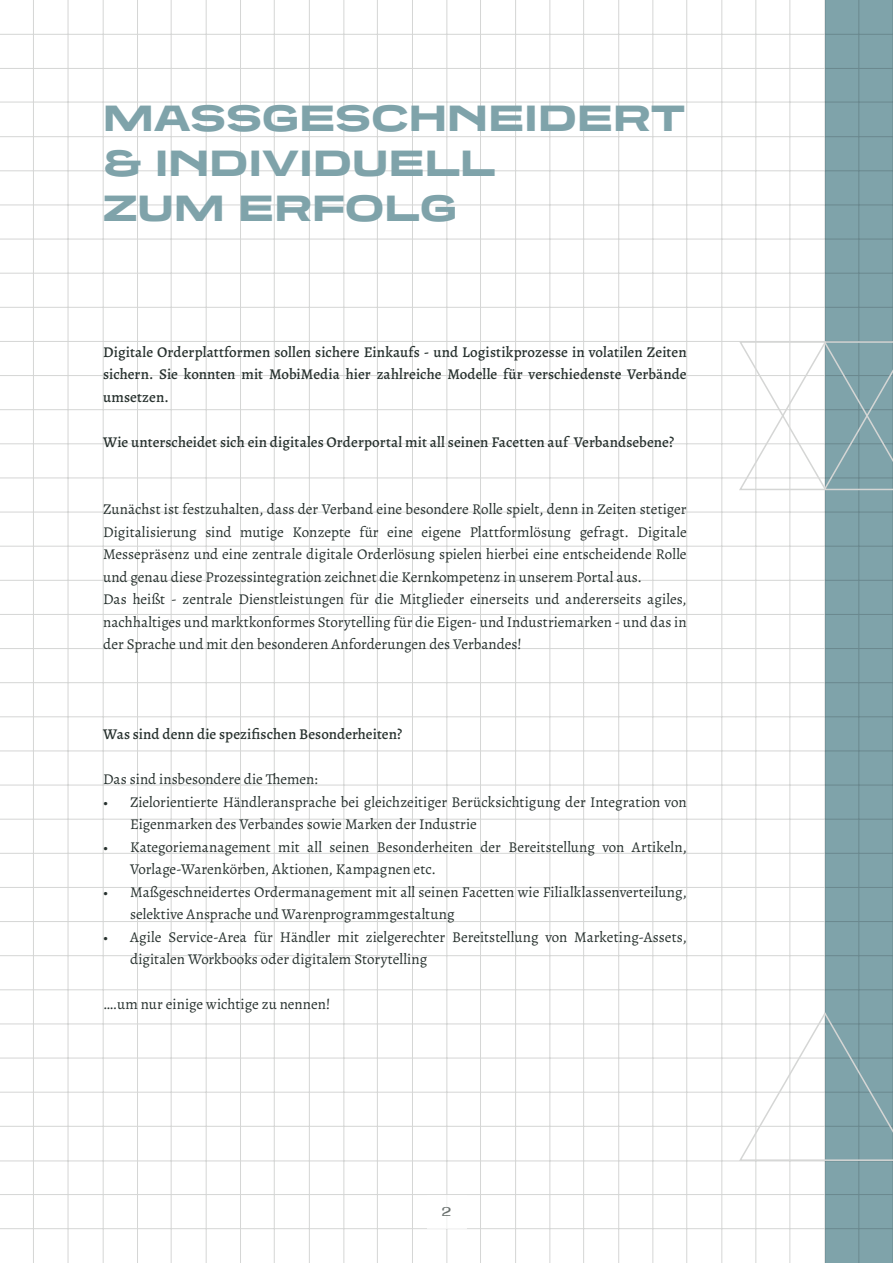
<style>
.page{position:relative;width:893px;height:1263px;background:#fff}
.page>*{position:absolute;margin:0;border:0;box-sizing:border-box;transform-origin:0 0}
.t1{font:37.5px/45px "Tussilago Hv";letter-spacing:.005em;color:#7fa3aa}
.t2{font:15px/22.5px "Alegreya";color:#27312e}
.t3{font:500 15px/22.5px "Alegreya";letter-spacing:.005em;color:#27312e;text-align:justify}
.t4{font:500 expanded 13.5px "Grange";color:#27312e}
</style>
<div class="page">
<hr style="left:0;top:580px;width:893px;height:1px;background:#d5d6d5">
<hr style="left:0;top:205px;width:893px;height:1px;background:#d5d6d5">
<hr style="left:0;top:785px;width:893px;height:1px;background:#d5d6d5">
<hr style="left:0;top:375px;width:893px;height:1px;background:#d5d6d5">
<hr style="left:0;top:955px;width:893px;height:1px;background:#d5d6d5">
<hr style="left:0;top:102px;width:893px;height:1px;background:#d5d6d5">
<hr style="left:0;top:682px;width:893px;height:1px;background:#d5d6d5">
<hr style="left:0;top:307px;width:893px;height:1px;background:#d5d6d5">
<hr style="left:0;top:887px;width:893px;height:1px;background:#d5d6d5">
<hr style="left:0;top:478px;width:893px;height:1px;background:#d5d6d5">
<hr style="left:0;top:1058px;width:893px;height:1px;background:#d5d6d5">
<hr style="left:0;top:1160px;width:893px;height:1px;background:#d5d6d5">
<hr style="left:0;top:34px;width:893px;height:1px;background:#d5d6d5">
<hr style="left:0;top:614px;width:893px;height:1px;background:#d5d6d5">
<hr style="left:0;top:239px;width:893px;height:1px;background:#d5d6d5">
<hr style="left:0;top:819px;width:893px;height:1px;background:#d5d6d5">
<hr style="left:0;top:409px;width:893px;height:1px;background:#d5d6d5">
<hr style="left:0;top:989px;width:893px;height:1px;background:#d5d6d5">
<hr style="left:0;top:136px;width:893px;height:1px;background:#d5d6d5">
<hr style="left:0;top:716px;width:893px;height:1px;background:#d5d6d5">
<hr style="left:0;top:341px;width:893px;height:1px;background:#d5d6d5">
<hr style="left:0;top:921px;width:893px;height:1px;background:#d5d6d5">
<hr style="left:0;top:512px;width:893px;height:1px;background:#d5d6d5">
<hr style="left:0;top:1092px;width:893px;height:1px;background:#d5d6d5">
<hr style="left:0;top:1194px;width:893px;height:1px;background:#d5d6d5">
<hr style="left:0;top:1228px;width:893px;height:1px;background:#d5d6d5">
<hr style="left:0;top:68px;width:893px;height:1px;background:#d5d6d5">
<hr style="left:0;top:648px;width:893px;height:1px;background:#d5d6d5">
<hr style="left:0;top:273px;width:893px;height:1px;background:#d5d6d5">
<hr style="left:0;top:853px;width:893px;height:1px;background:#d5d6d5">
<hr style="left:0;top:443px;width:893px;height:1px;background:#d5d6d5">
<hr style="left:0;top:1024px;width:893px;height:1px;background:#d5d6d5">
<hr style="left:0;top:1126px;width:893px;height:1px;background:#d5d6d5">
<hr style="left:0;top:170px;width:893px;height:1px;background:#d5d6d5">
<hr style="left:0;top:751px;width:893px;height:1px;background:#d5d6d5">
<hr style="left:0;top:546px;width:893px;height:1px;background:#d5d6d5">
<hr style="left:274px;top:0;width:1px;height:1263px;background:#d5d6d5">
<hr style="left:480px;top:0;width:1px;height:1263px;background:#d5d6d5">
<hr style="left:206px;top:0;width:1px;height:1263px;background:#d5d6d5">
<hr style="left:653px;top:0;width:1px;height:1263px;background:#d5d6d5">
<hr style="left:377px;top:0;width:1px;height:1263px;background:#d5d6d5">
<hr style="left:103px;top:0;width:1px;height:1263px;background:#d5d6d5">
<hr style="left:583px;top:0;width:1px;height:1263px;background:#d5d6d5">
<hr style="left:755px;top:0;width:1px;height:1263px;background:#d5d6d5">
<hr style="left:309px;top:0;width:1px;height:1263px;background:#d5d6d5">
<hr style="left:33px;top:0;width:1px;height:1263px;background:#d5d6d5">
<hr style="left:515px;top:0;width:1px;height:1263px;background:#d5d6d5">
<hr style="left:240px;top:0;width:1px;height:1263px;background:#d5d6d5">
<hr style="left:686px;top:0;width:1px;height:1263px;background:#d5d6d5">
<hr style="left:412px;top:0;width:1px;height:1263px;background:#d5d6d5">
<hr style="left:137px;top:0;width:1px;height:1263px;background:#d5d6d5">
<hr style="left:618px;top:0;width:1px;height:1263px;background:#d5d6d5">
<hr style="left:790px;top:0;width:1px;height:1263px;background:#d5d6d5">
<hr style="left:344px;top:0;width:1px;height:1263px;background:#d5d6d5">
<hr style="left:68px;top:0;width:1px;height:1263px;background:#d5d6d5">
<hr style="left:550px;top:0;width:1px;height:1263px;background:#d5d6d5">
<hr style="left:721px;top:0;width:1px;height:1263px;background:#d5d6d5">
<hr style="left:447px;top:0;width:1px;height:1263px;background:#d5d6d5">
<hr style="left:171px;top:0;width:1px;height:1263px;background:#d5d6d5">
<div style="left:825px;top:0;width:68px;height:1263px;background:#7fa3aa"></div>
<svg style="left:738px;top:1011px;width:155px;height:151px"></svg>
<svg style="left:738px;top:340px;width:155px;height:152px"></svg>
<div style="left:427px;top:1195px;width:39px;height:33px;background:#fff"></div>
<h1 class="t1" style="left:103px;top:95px;width:583px">MASSGESCHNEIDERT &amp; INDIVIDUELL<br>ZUM ERFOLG</h1>
<p class="t3" style="left:103px;top:340px;width:585px">Digitale Orderplattformen sollen sichere Einkaufs - und Logistikprozesse in volatilen Zeiten sichern. Sie konnten mit MobiMedia hier zahlreiche Modelle für verschiedenste Verbände umsetzen.</p>
<p class="t3" style="left:103px;top:430px;width:573px">Wie unterscheidet sich ein digitales Orderportal mit all seinen Facetten auf Verbandsebene?</p>
<p class="t2" style="left:103px;top:498px;width:585px">Zunächst ist festzuhalten, dass der Verband eine besondere Rolle spielt, denn in Zeiten stetiger Digitalisierung sind mutige Konzepte für eine eigene Plattformlösung gefragt. Digitale Messepräsenz und eine zentrale digitale Orderlösung spielen hierbei eine entscheidende Rolle und genau diese Prozessintegration zeichnet die Kernkompetenz in unserem Portal aus.<br>Das heißt - zentrale Dienstleistungen für die Mitglieder einerseits und andererseits agiles, nachhaltiges und marktkonformes Storytelling für die Eigen- und Industriemarken - und das in der Sprache und mit den besonderen Anforderungen des Verbandes!</p>
<p class="t3" style="left:103px;top:723px;width:301px">Was sind denn die spezifischen Besonderheiten?</p>
<p class="t2" style="left:103px;top:768px;width:216px">Das sind insbesondere die Themen:</p>
<p class="t2" style="left:130px;top:790px;width:558px;text-indent:-27px">• Zielorientierte Händleransprache bei gleichzeitiger Berücksichtigung der Integration von<br>Eigenmarken des Verbandes sowie Marken der Industrie</p>
<p class="t2" style="left:130px;top:835px;width:558px;text-indent:-27px">• Kategoriemanagement mit all seinen Besonderheiten der Bereitstellung von Artikeln,<br>Vorlage-Warenkörben, Aktionen, Kampagnen etc.</p>
<p class="t2" style="left:130px;top:880px;width:558px;text-indent:-27px">• Maßgeschneidertes Ordermanagement mit all seinen Facetten wie Filialklassenverteilung, selektive Ansprache und Warenprogrammgestaltung</p>
<p class="t2" style="left:130px;top:925px;width:558px;text-indent:-27px">• Agile Service-Area für Händler mit zielgerechter Bereitstellung von Marketing-Assets, digitalen Workbooks oder digitalem Storytelling</p>
<p class="t2" style="left:103px;top:993px;width:229px">….um nur einige wichtige zu nennen!</p>
<p class="t4" style="left:442px;top:1204px;width:11px">2</p>
</div>
